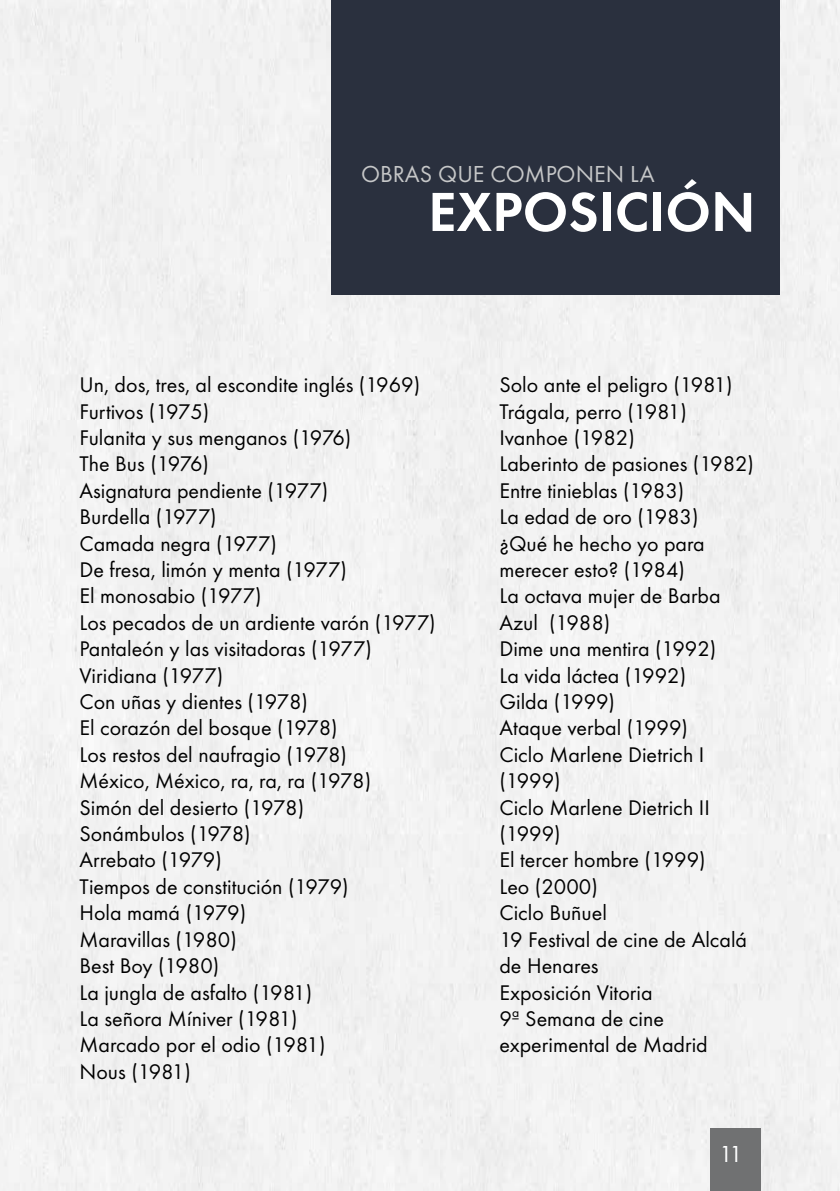
<style>
.page{position:relative;width:840px;height:1191px;background:#fff}
.page>*{position:absolute;margin:0;border:0;box-sizing:border-box;transform-origin:0 0}
.t1{font:600 57px "Futura T";color:#fff}
.t2{font:24px "Futura T";color:#c6c7c8}
.t3{font:24px "Futura T";color:#fff}
.t4{font:22px/26.4px "Futura T";color:#000}
</style>
<div class="page">
<div style="left:0;top:0;width:839px;height:1191px;background:#f2f2f2"></div>
<div style="left:709px;top:1128px;width:51px;height:63px;background:#707172"></div>
<div style="left:331px;top:0;width:448px;height:295px;background:#2a303e"></div>
<p class="t2" style="left:361px;top:160px;width:295px">OBRAS QUE COMPONEN LA</p>
<h1 class="t1" style="left:428px;top:178px;width:328px">EXPOSICIÓN</h1>
<p class="t4" style="left:79px;top:371px;width:357px">Un, dos, tres, al escondite inglés (1969)<br>Furtivos (1975)<br>Fulanita y sus menganos (1976)<br>The Bus (1976)<br>Asignatura pendiente (1977)<br>Burdella (1977)<br>Camada negra (1977)<br>De fresa, limón y menta (1977)<br>El monosabio (1977)<br>Los pecados de un ardiente varón (1977)<br>Pantaleón y las visitadoras (1977)<br>Viridiana (1977)<br>Con uñas y dientes (1978)<br>El corazón del bosque (1978)<br>Los restos del naufragio (1978)<br>México, México, ra, ra, ra (1978)<br>Simón del desierto (1978)<br>Sonámbulos (1978)<br>Arrebato (1979)<br>Tiempos de constitución (1979)<br>Hola mamá (1979)<br>Maravillas (1980)<br>Best Boy (1980)<br>La jungla de asfalto (1981)<br>La señora Míniver (1981)<br>Marcado por el odio (1981)<br>Nous (1981)</p>
<p class="t4" style="left:499px;top:371px;width:256px">Solo ante el peligro (1981)<br>Trágala, perro (1981)<br>Ivanhoe (1982)<br>Laberinto de pasiones (1982)<br>Entre tinieblas (1983)<br>La edad de oro (1983)<br>¿Qué he hecho yo para merecer esto? (1984)<br>La octava mujer de Barba<br>Azul (1988)<br>Dime una mentira (1992)<br>La vida láctea (1992)<br>Gilda (1999)<br>Ataque verbal (1999)<br>Ciclo Marlene Dietrich I (1999)<br>Ciclo Marlene Dietrich II (1999)<br>El tercer hombre (1999)<br>Leo (2000)<br>Ciclo Buñuel<br>19 Festival de cine de Alcalá de Henares<br>Exposición Vitoria<br>9ª Semana de cine experimental de Madrid</p>
<p class="t3" style="left:718px;top:1139px;width:25px">11</p>
</div>
